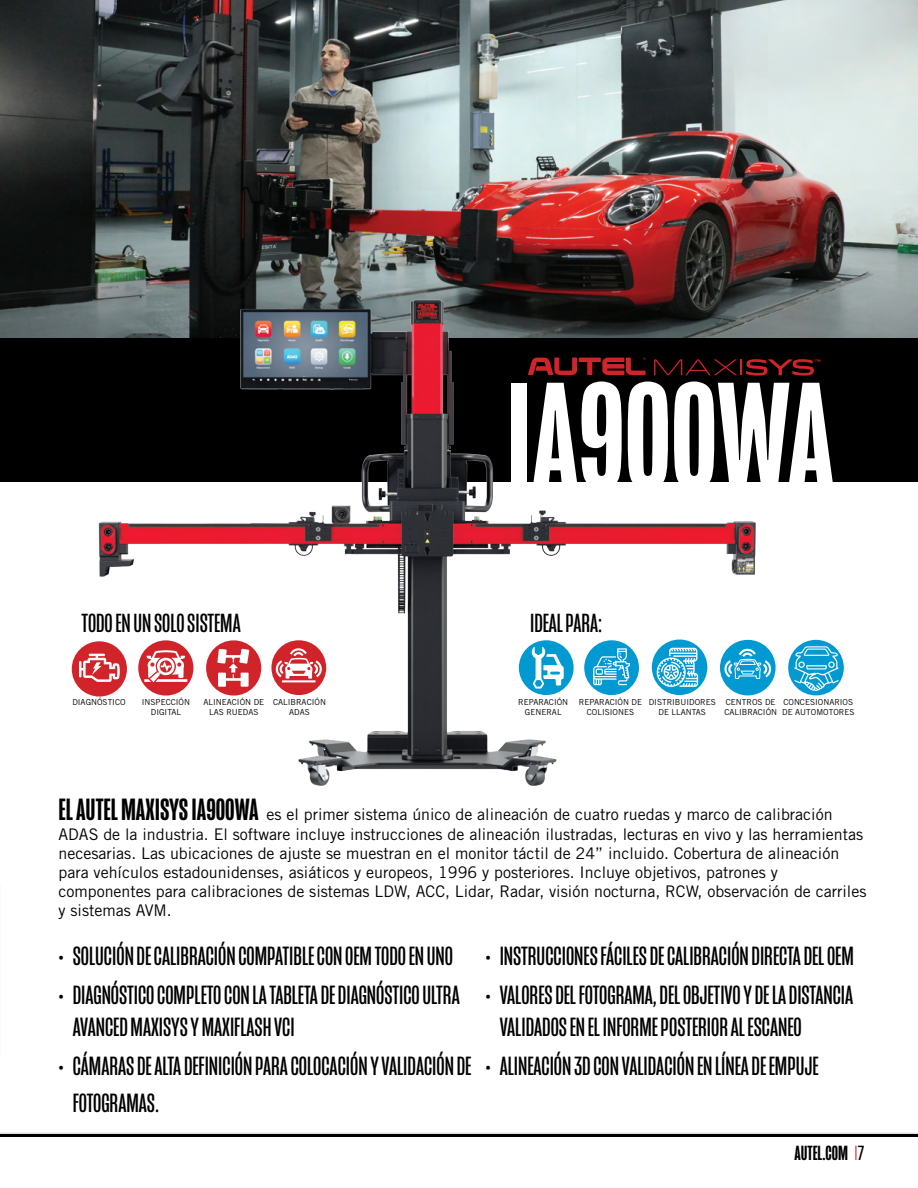
<style>
.page{position:relative;width:918px;height:1188px;background:#fff}
.page>*{position:absolute;margin:0;border:0;box-sizing:border-box;transform-origin:0 0}
.t1{font:500 154.35px "Mongoose";color:#fff}
.t2{font:27px/32.4px "Mongoose";color:#000}
.t3{font:26.85px "Mongoose";color:#000}
.t4{font:500 21px "Mongoose";color:#000}
.t5{font:16.05px/19.2px "Trade Gothic LT Std";color:#000}
.t6{font:8.25px/9.9px "Trade Gothic LT Std";color:#000;text-align:center}
.s1{font-family:"Mongoose";font-weight:500;font-size:31.5px}
.s2{font-weight:300;color:#d1232a}
.s3{font-weight:400}
</style>
<div class="page">
<img style="left:0;top:0;width:918px;height:165px">
<img style="left:0;top:165px;width:918px;height:173px">
<div style="left:0;top:338px;width:918px;height:143px;background:#000"></div>
<img style="left:78px;top:290px;width:693px;height:496px">
<hr style="left:0;top:1134px;width:918px;height:3px;background:#000">
<hr style="left:0;top:1132px;width:918px;height:2px;background:#e0e0e0">
<div style="left:584px;top:640px;width:55px;height:55px;background:#0099d1;border-radius:50%"></div>
<svg style="left:593px;top:648px;width:37px;height:37px"></svg>
<svg style="left:654px;top:359px;width:166px;height:17px"></svg>
<svg style="left:528px;top:358px;width:118px;height:17px"></svg>
<svg style="left:206px;top:640px;width:55px;height:56px"></svg>
<svg style="left:138px;top:640px;width:55px;height:56px"></svg>
<svg style="left:72px;top:641px;width:55px;height:56px"></svg>
<svg style="left:271px;top:640px;width:55px;height:55px"></svg>
<svg style="left:652px;top:640px;width:55px;height:55px"></svg>
<svg style="left:720px;top:640px;width:56px;height:55px"></svg>
<svg style="left:788px;top:640px;width:56px;height:55px"></svg>
<div style="left:519px;top:640px;width:55px;height:55px;background:#0099d1;border-radius:50%"></div>
<svg style="left:531px;top:647px;width:33px;height:42px"></svg>
<h1 class="t1" style="left:506px;top:348px;width:330px">IA900WA</h1>
<h3 class="t3" style="left:82px;top:608px;width:161px">TODO EN UN SOLO SISTEMA</h3>
<h3 class="t3" style="left:530px;top:608px;width:74px">IDEAL PARA:</h3>
<p class="t6" style="left:72px;top:698px;width:55px">DIAGNÓSTICO</p>
<p class="t6" style="left:142px;top:698px;width:50px">INSPECCIÓN<br>DIGITAL</p>
<p class="t6" style="left:203px;top:698px;width:62px">ALINEACIÓN DE<br>LAS RUEDAS</p>
<p class="t6" style="left:273px;top:698px;width:54px">CALIBRACIÓN<br>ADAS</p>
<p class="t6" style="left:518px;top:698px;width:52px">REPARACIÓN<br>GENERAL</p>
<p class="t6" style="left:649px;top:698px;width:68px">DISTRIBUIDORES<br>DE LLANTAS</p>
<p class="t6" style="left:724px;top:698px;width:54px;text-align:left">CENTROS DE<br>CALIBRACIÓN</p>
<p class="t6" style="left:782px;top:698px;width:74px;text-align:left">CONCESIONARIOS<br>DE AUTOMOTORES</p>
<p class="t6" style="left:579px;top:698px;width:65px">REPARACIÓN DE<br>COLISIONES</p>
<p class="t5" style="left:58px;top:805px;width:810px"><span class="s1">EL AUTEL MAXISYS IA900WA</span> es el primer sistema único de alineación de cuatro ruedas y marco de calibración ADAS de la industria. El software incluye instrucciones de alineación ilustradas, lecturas en vivo y las herramientas necesarias. Las ubicaciones de ajuste se muestran en el monitor táctil de 24” incluido. Cobertura de alineación para vehículos estadounidenses, asiáticos y europeos, 1996 y posteriores. Incluye objetivos, patrones y componentes para calibraciones de sistemas LDW, ACC, Lidar, Radar, visión nocturna, RCW, observación de carriles y sistemas AVM.</p>
<h2 class="t2" style="left:57px;top:940px;width:397px">• SOLUCIÓN DE CALIBRACIÓN COMPATIBLE CON OEM TODO EN UNO</h2>
<h2 class="t2" style="left:73px;top:979px;width:389px;text-indent:-15px">• DIAGNÓSTICO COMPLETO CON LA TABLETA DE DIAGNÓSTICO ULTRA<br>AVANCED MAXISYS Y MAXIFLASH VCI</h2>
<h2 class="t2" style="left:73px;top:1049px;width:400px;line-height:36.2px;text-indent:-15px">• CÁMARAS DE ALTA DEFINICIÓN PARA COLOCACIÓN Y VALIDACIÓN DE<br>FOTOGRAMAS.</h2>
<h2 class="t2" style="left:484px;top:940px;width:371px">• INSTRUCCIONES FÁCILES DE CALIBRACIÓN DIRECTA DEL OEM</h2>
<h2 class="t2" style="left:500px;top:979px;width:355px;text-indent:-15px">• VALORES DEL FOTOGRAMA, DEL OBJETIVO Y DE LA DISTANCIA<br>VALIDADOS EN EL INFORME POSTERIOR AL ESCANEO</h2>
<h2 class="t2" style="left:484px;top:1051px;width:336px">• ALINEACIÓN 3D CON VALIDACIÓN EN LÍNEA DE EMPUJE</h2>
<h3 class="t4" style="left:795px;top:1141px;width:71px">AUTEL.COM <span class="s2">I</span><span class="s3">7</span></h3>
</div>
